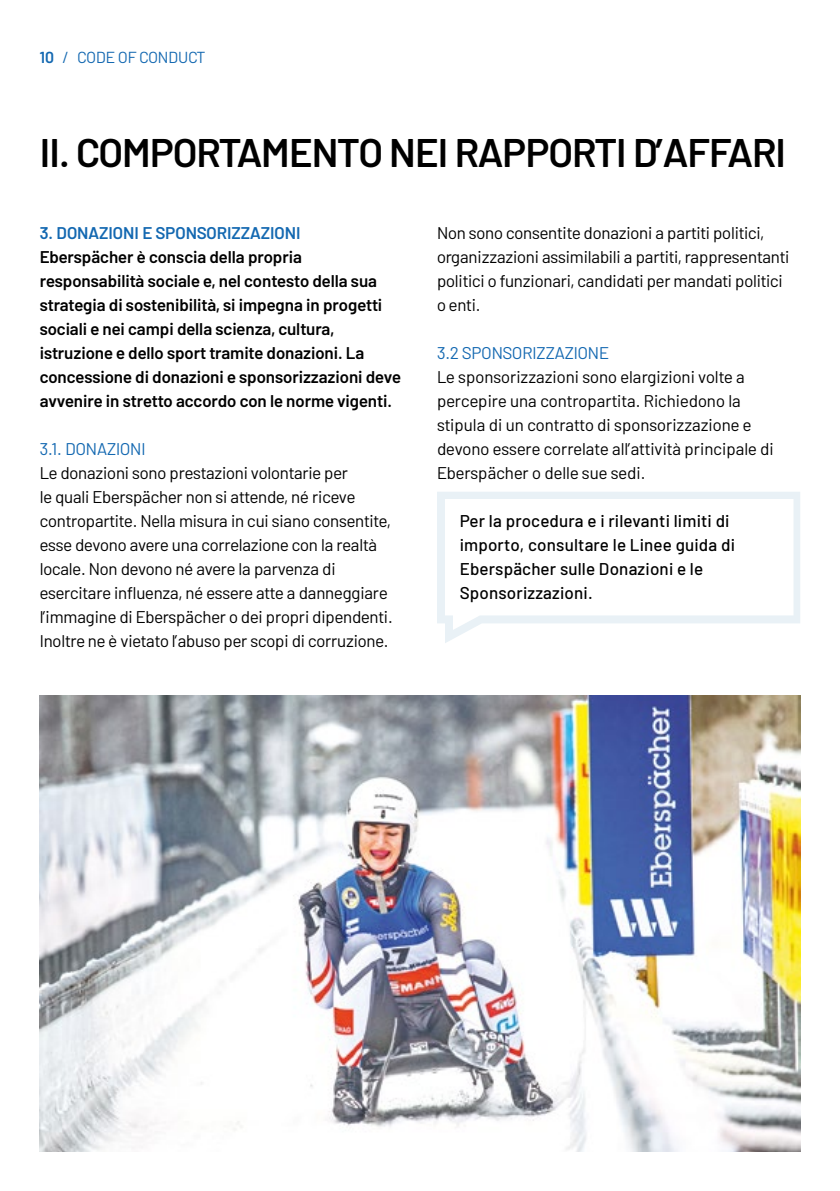
<style>
.page{position:relative;width:840px;height:1191px;background:#fff}
.page>*{position:absolute;margin:0;border:0;box-sizing:border-box;transform-origin:0 0}
.t1{font:600 40px "Barlow";letter-spacing:-.02em;color:#000}
.t2{font:17px/24px "Barlow";letter-spacing:-.01em;color:#000}
.t3{font:600 17px/24px "Barlow";letter-spacing:-.005em;color:#000}
.t4{font:500 17px/24px "Barlow";letter-spacing:.01em;color:#000}
.t5{font:17px "Barlow";color:#1368b1}
.t6{font:600 17px "Barlow";color:#1368b1}
.t7{font:16px "Barlow";color:#1368b1}
.s1{font-weight:600}
</style>
<div class="page">
<img style="left:40px;top:695px;width:759px;height:456px">
<svg style="left:437px;top:492px;width:362px;height:151px"></svg>
<p class="t7" style="left:40px;top:46px;width:167px"><span class="s1">10</span> / CODE OF CONDUCT</p>
<h1 class="t1" style="left:40px;top:123px;width:747px">II. COMPORTAMENTO NEI RAPPORTI D’AFFARI</h1>
<p class="t6" style="left:40px;top:220px;width:262px">3. DONAZIONI E SPONSORIZZAZIONI</p>
<p class="t3" style="left:40px;top:244px;width:362px">Eberspächer è conscia della propria responsabilità sociale e, nel contesto della sua strategia di sostenibilità, si impegna in progetti sociali e nei campi della scienza, cultura, istruzione e dello sport tramite donazioni. La concessione di donazioni e sponsorizzazioni deve avvenire in stretto accordo con le norme vigenti.</p>
<p class="t5" style="left:40px;top:437px;width:107px">3.1. DONAZIONI</p>
<p class="t2" style="left:40px;top:460px;width:352px">Le donazioni sono prestazioni volontarie per<br>le quali Eberspächer non si attende, né riceve contropartite. Nella misura in cui siano consentite, esse devono avere una correlazione con la realtà locale. Non devono né avere la parvenza di esercitare influenza, né essere atte a danneggiare l’immagine di Eberspächer o dei propri dipendenti.<br>Inoltre ne è vietato l’abuso per scopi di corruzione.</p>
<p class="t2" style="left:437px;top:220px;width:354px">Non sono consentite donazioni a partiti politici, organizzazioni assimilabili a partiti, rappresentanti politici o funzionari, candidati per mandati politici o enti.</p>
<p class="t5" style="left:437px;top:341px;width:173px">3.2 SPONSORIZZAZIONE</p>
<p class="t2" style="left:437px;top:364px;width:338px">Le sponsorizzazioni sono elargizioni volte a percepire una contropartita. Richiedono la stipula di un contratto di sponsorizzazione e devono essere correlate all’attività principale di Eberspächer o delle sue sedi.</p>
<p class="t4" style="left:459px;top:508px;width:276px">Per la procedura e i rilevanti limiti di importo, consultare le Linee guida di<br>Eberspächer sulle Donazioni e le<br>Sponsorizzazioni.</p>
</div>
